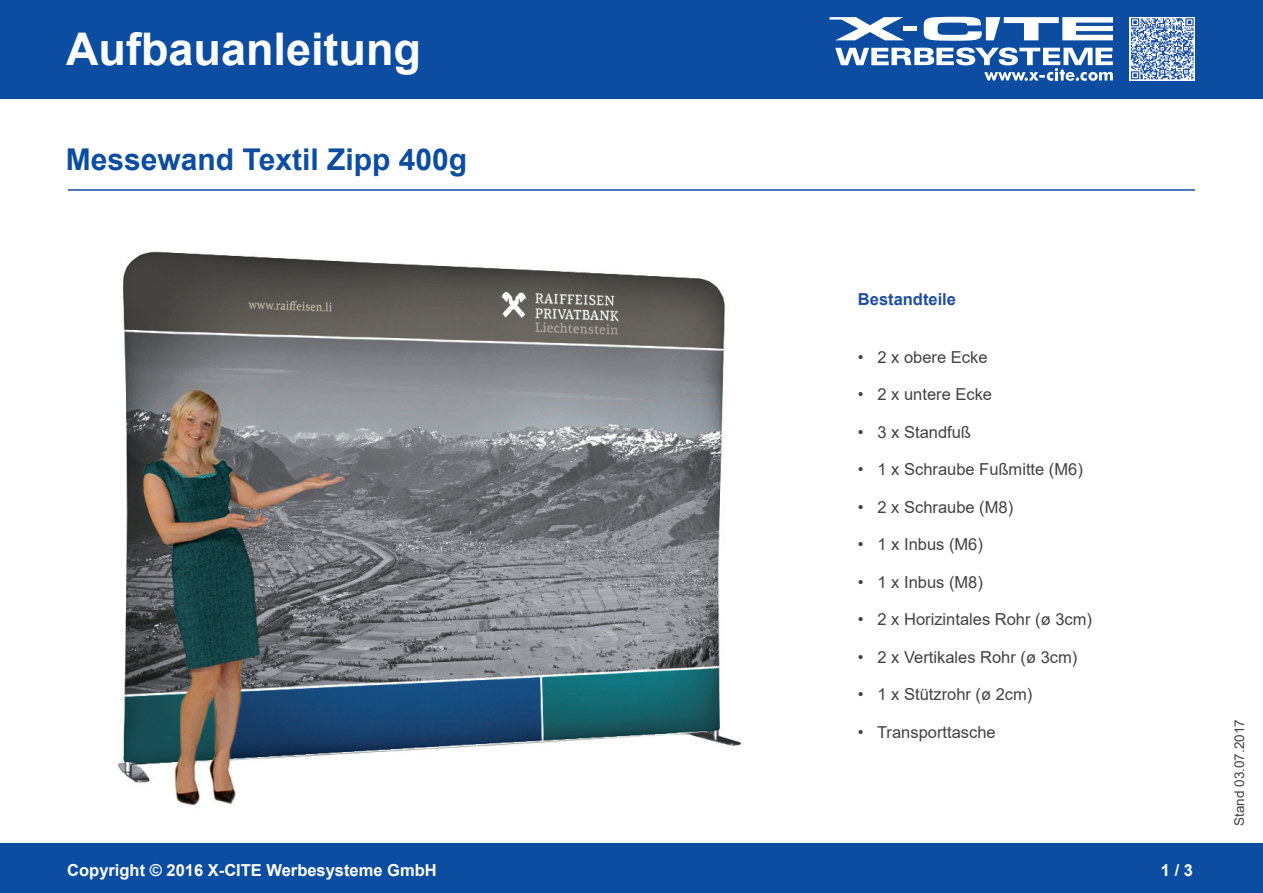
<style>
.page{position:relative;width:1263px;height:893px;background:#fff}
.page>*{position:absolute;margin:0;border:0;box-sizing:border-box;transform-origin:0 0}
.t1{font:700 45px "Arial";color:#fff}
.t2{font:700 30px "Arial";color:#0d4da1}
.t3{font:16.5px "Arial";color:#414245}
.t4{font:700 16.5px "Arial";color:#fff}
.t5{font:700 16.5px "Arial";color:#1e4ea0}
.t6{font:13.5px "Arial";color:#414245}
</style>
<div class="page">
<div style="left:0;top:0;width:1263px;height:98px;background:#0d4da1"></div>
<div style="left:0;top:844px;width:1263px;height:49px;background:#0d4da1"></div>
<svg style="left:924px;top:17px;width:189px;height:24px"></svg>
<svg style="left:829px;top:17px;width:75px;height:23px"></svg>
<div style="left:903px;top:26px;width:14px;height:5px;background:#fff"></div>
<svg style="left:835px;top:47px;width:278px;height:34px"></svg>
<svg style="left:1130px;top:17px;width:65px;height:63px"></svg>
<svg style="left:1131px;top:18px;width:63px;height:61px;background:#8fa8d0"></svg>
<hr style="left:68px;top:189px;width:1127px;height:2px;background:#0d4da1">
<img style="left:117px;top:251px;width:624px;height:555px">
<h1 class="t1" style="left:66px;top:18px;width:357px">Aufbauanleitung</h1>
<h2 class="t2" style="left:66px;top:138px;width:403px">Messewand Textil Zipp 400g</h2>
<p class="t4" style="left:67px;top:858px;width:371px">Copyright © 2016 X-CITE Werbesysteme GmbH</p>
<p class="t5" style="left:858px;top:288px;width:100px">Bestandteile</p>
<p class="t3" style="left:858px;top:346px;width:131px">• 2 x obere Ecke</p>
<p class="t3" style="left:858px;top:383px;width:136px">• 2 x untere Ecke</p>
<p class="t3" style="left:858px;top:421px;width:115px">• 3 x Standfuß</p>
<p class="t3" style="left:858px;top:458px;width:226px">• 1 x Schraube Fußmitte (M6)</p>
<p class="t3" style="left:858px;top:496px;width:157px">• 2 x Schraube (M8)</p>
<p class="t3" style="left:858px;top:533px;width:126px">• 1 x Inbus (M6)</p>
<p class="t3" style="left:858px;top:571px;width:126px">• 1 x Inbus (M8)</p>
<p class="t3" style="left:858px;top:608px;width:236px">• 2 x Horizintales Rohr (ø 3cm)</p>
<p class="t3" style="left:858px;top:646px;width:221px">• 2 x Vertikales Rohr (ø 3cm)</p>
<p class="t3" style="left:858px;top:683px;width:176px">• 1 x Stützrohr (ø 2cm)</p>
<p class="t3" style="left:858px;top:721px;width:139px">• Transporttasche</p>
<p class="t4" style="left:1175px;top:858px;width:20px">/ 3</p>
<p class="t6" style="left:1230px;top:826px;width:108px;rotate:-90deg">Stand 03.07.2017</p>
</div>
